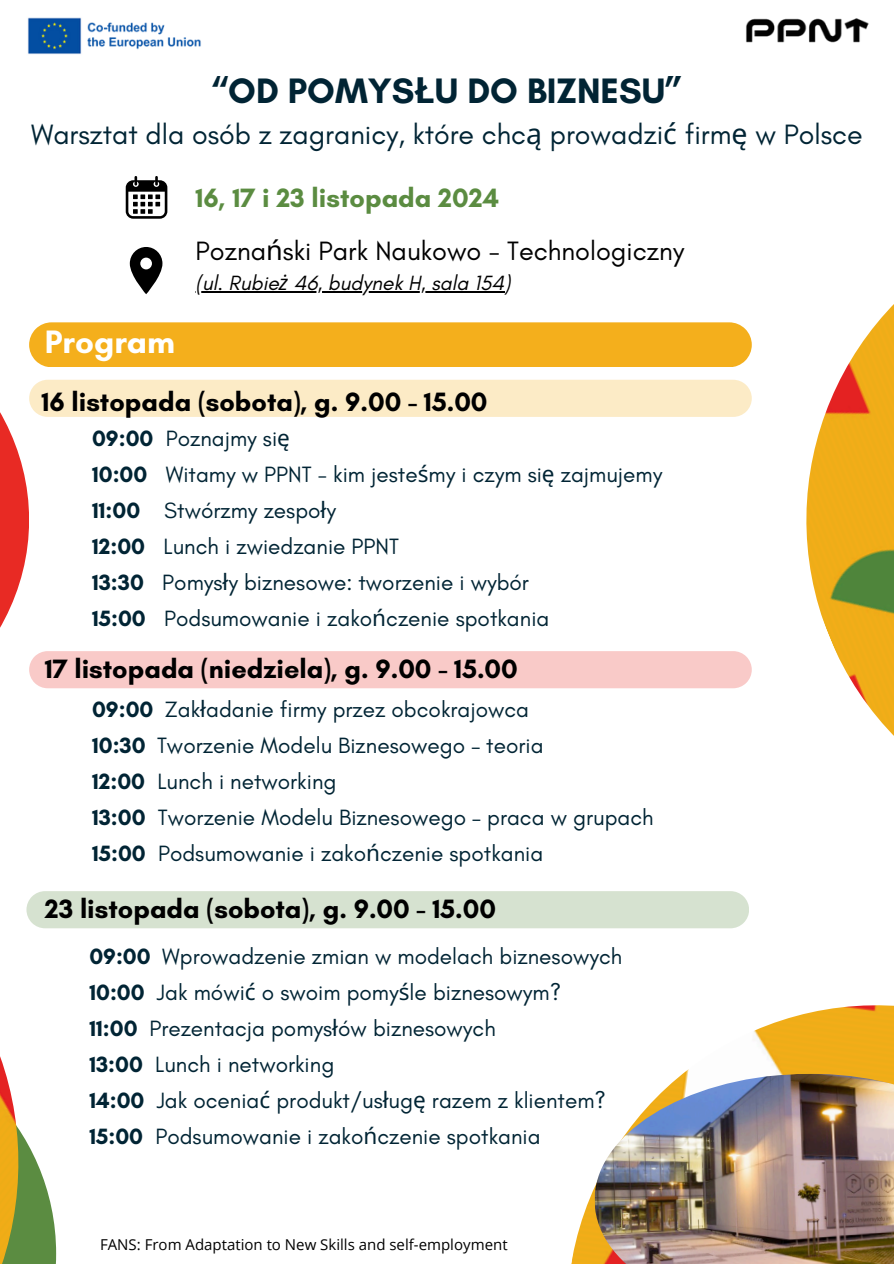
<style>
.page{position:relative;width:894px;height:1264px;background:#fff}
.page>*{position:absolute;margin:0;border:0;box-sizing:border-box;transform-origin:0 0}
.t1{font:700 36px "Glacial Indifference";color:#012434}
.t2{font:700 33px "Glacial Indifference";color:#fff}
.t3{font:28.5px "Glacial Indifference";color:#012434}
.t4{font:700 27px "Glacial Indifference";color:#000}
.t5{font:27px "Glacial Indifference";color:#000}
.t6{font:700 27px "Glacial Indifference";color:#5b8c41}
.t7{font:22.5px/36px "Glacial Indifference";color:#012434}
.t8{font:italic 21px "Glacial Indifference";color:#000}
.t9{font:15px "Open Sans";color:#000}
.s1{font-family:"Noto Sans"}
.s2{font-weight:700}
</style>
<div class="page">
<div style="left:29px;top:380px;width:722px;height:37px;background:#fcebc6"></div>
<img style="left:806px;top:305px;width:87px;height:430px">
<svg style="left:0;top:412px;width:29px;height:216px;fill:#e82a24"></svg>
<img style="left:571px;top:1005px;width:322px;height:258px">
<img style="left:592px;top:1070px;width:301px;height:193px">
<div style="left:29px;top:322px;width:722px;height:45px;background:#f4af1c"></div>
<img style="left:746px;top:18px;width:123px;height:25px">
<img style="left:27px;top:17px;width:174px;height:37px">
<div style="left:29px;top:651px;width:722px;height:37px;background:#f9cac8"></div>
<div style="left:58px;top:891px;width:690px;height:37px;background:#d6e2d0"></div>
<img style="left:0;top:891px;width:58px;height:372px">
<svg style="left:130px;top:247px;width:32px;height:47px"></svg>
<svg style="left:126px;top:176px;width:41px;height:43px"></svg>
<hr style="left:202px;top:291px;width:302px;height:1px;background:#000">
<h1 class="t1" style="left:210px;top:69px;width:475px">“OD POMYS<span class="s1">Ł</span>U DO BIZNESU”</h1>
<p class="t3" style="left:31px;top:117px;width:832px">Warsztat dla osób z zagranicy, które chc<span class="s1">ą</span> prowadzi<span class="s1">ć</span> firm<span class="s1">ę</span> w Polsce</p>
<p class="t6" style="left:195px;top:181px;width:305px">16, 17 i 23 listopada 2024</p>
<p class="t2" style="left:45px;top:321px;width:132px">Program</p>
<h1 class="t5" style="left:195px;top:234px;width:490px">Pozna<span class="s1">ń</span>ski Park Naukowo - Technologiczny</h1>
<h2 class="t8" style="left:195px;top:270px;width:316px">(ul. Rubie<span class="s1">ż</span> 46, budynek H, sala 154)</h2>
<h2 class="t4" style="left:41px;top:385px;width:447px">16 listopada (sobota), g. 9.00 - 15.00</h2>
<h4 class="t7" style="left:92px;top:420px;width:571px"><span class="s2">09:00</span> Poznajmy si<span class="s1">ę<br></span><span class="s2">10:00</span> Witamy w PPNT - kim jeste<span class="s1">ś</span>my i czym si<span class="s1">ę</span> zajmujemy <span class="s2">11:00</span> Stwórzmy zespo<span class="s1">ł</span>y<br><span class="s2">12:00</span> Lunch i zwiedzanie PPNT<br><span class="s2">13:30</span> Pomys<span class="s1">ł</span>y biznesowe: tworzenie i wybór</h4>
<p class="t7" style="left:92px;top:600px;width:458px"><span class="s2">15:00</span> Podsumowanie i zako<span class="s1">ń</span>czenie spotkania</p>
<p class="t4" style="left:45px;top:652px;width:474px">17 listopada (niedziela), g. 9.00 - 15.00</p>
<p class="t7" style="left:92px;top:691px;width:563px"><span class="s2">09:00</span> Zak<span class="s1">ł</span>adanie firmy przez obcokrajowca<br><span class="s2">10:30</span> Tworzenie Modelu Biznesowego – teoria<br><span class="s2">12:00</span> Lunch i networking<br><span class="s2">13:00</span> Tworzenie Modelu Biznesowego – praca w grupach</p>
<h2 class="t7" style="left:92px;top:835px;width:452px"><span class="s2">15:00</span> Podsumowanie i zako<span class="s1">ń</span>czenie spotkania</h2>
<p class="t4" style="left:45px;top:892px;width:453px">23 listopada (sobota), g. 9.00 - 15.00</p>
<h2 class="t7" style="left:89px;top:938px;width:534px"><span class="s2">09:00</span> Wprowadzenie zmian w modelach biznesowych <span class="s2">10:00</span> Jak mówi<span class="s1">ć</span> o swoim pomy<span class="s1">ś</span>le biznesowym?<br><span class="s2">11:00</span> Prezentacja pomys<span class="s1">ł</span>ów biznesowych<br><span class="s2">13:00</span> Lunch i networking<br><span class="s2">14:00</span> Jak ocenia<span class="s1">ć</span> produkt/us<span class="s1">ł</span>ug<span class="s1">ę</span> razem z klientem?<br><span class="s2">15:00</span> Podsumowanie i zako<span class="s1">ń</span>czenie spotkania</h2>
<h4 class="t9" style="left:100px;top:1234px;width:409px">FANS: From Adaptation to New Skills and self-employment</h4>
</div>
